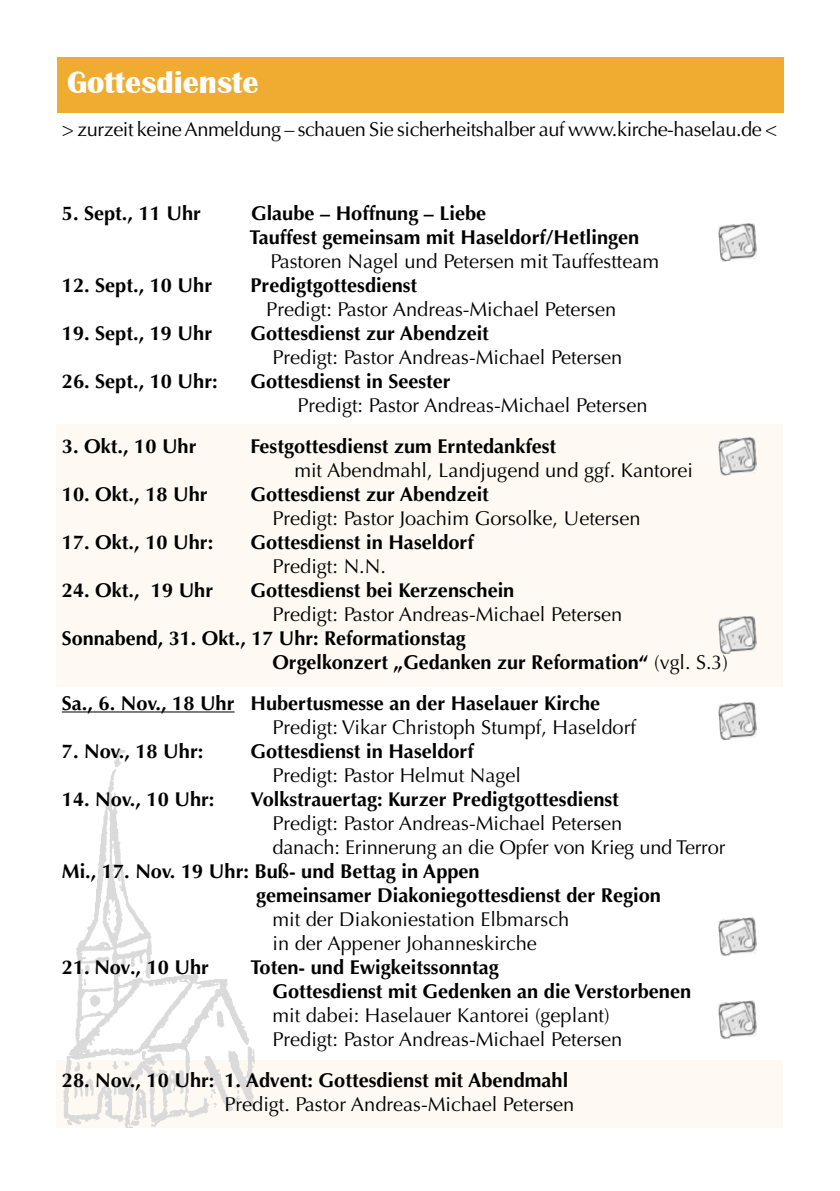
<style>
.page{position:relative;width:840px;height:1191px;background:#fff}
.page>*{position:absolute;margin:0;border:0;box-sizing:border-box;transform-origin:0 0}
.t1{font:700 32px "Britannic";color:#fff}
.t2{font:700 20px/24px "Optima";color:#000}
.t3{font:20px/24px "Optima";color:#000}
.t4{font:20px "Optima";letter-spacing:-.02em;color:#000}
.s1{font-weight:400}
</style>
<div class="page">
<div style="left:56px;top:424px;width:726px;height:262px;background:#fef9f2"></div>
<div style="left:57px;top:1060px;width:725px;height:67px;background:#fef9f2"></div>
<img style="left:64px;top:748px;width:190px;height:379px">
<hr style="left:62px;top:711px;width:172px;height:1px;background:#000">
<div style="left:57px;top:57px;width:725px;height:55px;background:#f0ac31"></div>
<img style="left:718px;top:223px;width:38px;height:38px">
<img style="left:718px;top:1000px;width:38px;height:39px">
<img style="left:718px;top:917px;width:38px;height:39px">
<img style="left:718px;top:702px;width:38px;height:38px">
<img style="left:718px;top:437px;width:38px;height:38px">
<img style="left:718px;top:616px;width:38px;height:38px">
<h1 class="t1" style="left:67px;top:64px;width:193px">Gottesdienste</h1>
<p class="t4" style="left:62px;top:118px;width:716px">&gt; zurzeit keine Anmeldung – schauen Sie sicherheitshalber auf www.kirche-haselau.de &lt;</p>
<p class="t2" style="left:62px;top:201px;width:140px">5. Sept., 11 Uhr</p>
<p class="t2" style="left:249px;top:201px;width:391px">Glaube – Hoffnung – Liebe<br>Tauffest gemeinsam mit Haseldorf/Hetlingen</p>
<p class="t3" style="left:270px;top:249px;width:390px">Pastoren Nagel und Petersen mit Tauffestteam</p>
<p class="t2" style="left:62px;top:273px;width:152px">12. Sept., 10 Uhr</p>
<p class="t2" style="left:250px;top:273px;width:168px">Predigtgottesdienst</p>
<p class="t3" style="left:266px;top:297px;width:351px">Predigt: Pastor Andreas-Michael Petersen</p>
<p class="t2" style="left:62px;top:321px;width:152px">19. Sept., 19 Uhr</p>
<p class="t2" style="left:250px;top:321px;width:240px">Gottesdienst zur Abendzeit</p>
<p class="t3" style="left:272px;top:345px;width:351px">Predigt: Pastor Andreas-Michael Petersen</p>
<p class="t2" style="left:62px;top:369px;width:157px">26. Sept., 10 Uhr:</p>
<p class="t2" style="left:250px;top:369px;width:202px">Gottesdienst in Seester</p>
<p class="t3" style="left:297px;top:393px;width:351px">Predigt: Pastor Andreas-Michael Petersen</p>
<p class="t2" style="left:62px;top:434px;width:136px">3. Okt., 10 Uhr</p>
<p class="t2" style="left:250px;top:434px;width:307px">Festgottesdienst zum Erntedankfest</p>
<p class="t3" style="left:294px;top:458px;width:400px">mit Abendmahl, Landjugend und ggf. Kantorei</p>
<p class="t2" style="left:62px;top:482px;width:147px">10. Okt., 18 Uhr</p>
<p class="t2" style="left:250px;top:482px;width:240px">Gottesdienst zur Abendzeit</p>
<p class="t3" style="left:272px;top:506px;width:369px">Predigt: Pastor Joachim Gorsolke, Uetersen</p>
<p class="t2" style="left:62px;top:530px;width:153px">17. Okt., 10 Uhr:</p>
<p class="t2" style="left:250px;top:530px;width:225px">Gottesdienst in Haseldorf</p>
<p class="t3" style="left:272px;top:554px;width:115px">Predigt: N.N.</p>
<p class="t2" style="left:62px;top:578px;width:153px">24. Okt., 19 Uhr</p>
<p class="t2" style="left:250px;top:578px;width:265px">Gottesdienst bei Kerzenschein</p>
<p class="t3" style="left:272px;top:602px;width:351px">Predigt: Pastor Andreas-Michael Petersen</p>
<p class="t2" style="left:272px;top:626px;width:457px;text-indent:-210px">Sonnabend, 31. Okt., 17 Uhr: Reformationstag<br>Orgelkonzert „Gedanken zur Reformation“ <span class="s1">(vgl. S.3)</span></p>
<p class="t2" style="left:62px;top:691px;width:539px">Sa., 6. Nov., 18 Uhr Hubertusmesse an der Haselauer Kirche</p>
<p class="t3" style="left:272px;top:715px;width:365px">Predigt: Vikar Christoph Stumpf, Haseldorf</p>
<p class="t2" style="left:62px;top:739px;width:143px">7. Nov., 18 Uhr:</p>
<p class="t2" style="left:250px;top:739px;width:225px">Gottesdienst in Haseldorf</p>
<p class="t3" style="left:272px;top:763px;width:250px">Predigt: Pastor Helmut Nagel</p>
<p class="t2" style="left:62px;top:787px;width:154px">14. Nov., 10 Uhr:</p>
<p class="t2" style="left:250px;top:787px;width:370px">Volkstrauertag: Kurzer Predigtgottesdienst</p>
<p class="t3" style="left:272px;top:811px;width:454px">Predigt: Pastor Andreas-Michael Petersen<br>danach: Erinnerung an die Opfer von Krieg und Terror</p>
<p class="t2" style="left:256px;top:859px;width:406px;text-indent:-194px">Mi., 17. Nov. 19 Uhr: Buß- und Bettag in Appen<br>gemeinsamer Diakoniegottesdienst der Region</p>
<p class="t3" style="left:272px;top:907px;width:298px">mit der Diakoniestation Elbmarsch in der Appener Johanneskirche</p>
<p class="t2" style="left:62px;top:955px;width:148px">21. Nov., 10 Uhr</p>
<p class="t2" style="left:272px;top:955px;width:420px;text-indent:-22px">Toten- und Ewigkeitssonntag<br>Gottesdienst mit Gedenken an die Verstorbenen</p>
<p class="t3" style="left:272px;top:1003px;width:351px">mit dabei: Haselauer Kantorei (geplant)<br>Predigt: Pastor Andreas-Michael Petersen</p>
<p class="t2" style="left:62px;top:1068px;width:507px">28. Nov., 10 Uhr: 1. Advent: Gottesdienst mit Abendmahl</p>
<p class="t3" style="left:224px;top:1092px;width:351px">Predigt. Pastor Andreas-Michael Petersen</p>
</div>
